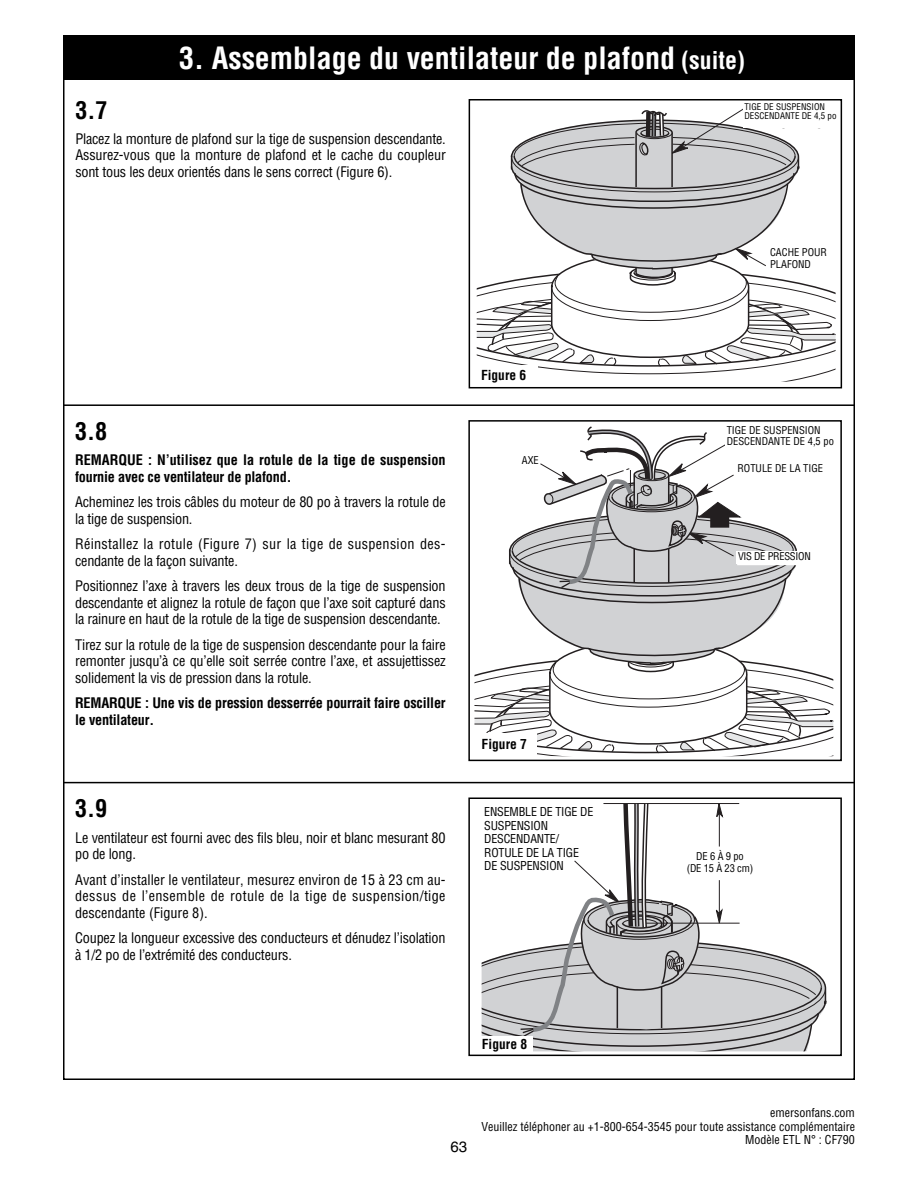
<style>
.page{position:relative;width:918px;height:1188px;background:#fff}
.page>*{position:absolute;margin:0;border:0;box-sizing:border-box;transform-origin:0 0}
.t1{font:700 condensed 30px "Helvetica";color:#fff}
.t2{font:700 condensed 24px "Helvetica";color:#000}
.t3{font:15px "Helvetica";color:#000}
.t4{font:condensed 14.25px/16.5px "Helvetica";letter-spacing:-.015em;color:#000;text-align:justify}
.t5{font:700 condensed 14.25px/16.5px "Helvetica";letter-spacing:-.015em;color:#000}
.t6{font:condensed 14.25px/16.5px "Helvetica";letter-spacing:.02em;color:#000}
.t7{font:13.5px/13.5px "Arial Narrow";color:#231f20}
.t8{font:condensed 13.5px/13.5px "Helvetica";color:#231f20}
.t9{font:700 condensed 13.5px "Helvetica";color:#000}
.t10{font:condensed 12px/13.5px "Helvetica";color:#000;text-align:right}
.t11{font:condensed 10.5px/12px "Helvetica";color:#000}
.t12{font:condensed 10.5px "Helvetica";letter-spacing:-.025em;color:#000}
.t13{font:condensed 9px/9px "Helvetica";color:#000}
.s1{font-size:24px}
</style>
<div class="page">
<div style="left:63px;top:35px;width:792px;height:45px;background:#000"></div>
<svg style="left:476px;top:108px;width:360px;height:274px"></svg>
<div style="left:469px;top:99px;width:373px;height:289px;border:2px solid #000"></div>
<div style="left:474px;top:366px;width:63px;height:20px;background:#fff"></div>
<svg style="left:474px;top:426px;width:360px;height:331px"></svg>
<div style="left:468px;top:420px;width:374px;height:341px;border:2px solid #000"></div>
<div style="left:472px;top:733px;width:65px;height:25px;background:#fff"></div>
<hr style="left:63px;top:404px;width:792px;height:2px;background:#000">
<svg style="left:481px;top:803px;width:346px;height:249px"></svg>
<div style="left:468px;top:798px;width:374px;height:258px;border:2px solid #000"></div>
<div style="left:472px;top:1036px;width:61px;height:18px;background:#fff"></div>
<hr style="left:63px;top:782px;width:792px;height:1px;background:#000">
<div style="left:743px;top:102px;width:96px;height:26px;background:#fff"></div>
<div style="left:725px;top:425px;width:113px;height:31px;background:#fff"></div>
<div style="left:769px;top:247px;width:64px;height:27px;background:#fff"></div>
<div style="left:736px;top:463px;width:95px;height:22px;background:#fff"></div>
<div style="left:736px;top:551px;width:84px;height:13px;background:#fff"></div>
<div style="left:513px;top:454px;width:27px;height:16px;background:#fff"></div>
<div style="left:677px;top:848px;width:86px;height:30px;background:#fff"></div>
<div style="left:482px;top:812px;width:131px;height:42px;background:#fff"></div>
<div style="left:482px;top:847px;width:91px;height:23px;background:#fff"></div>
<h1 class="t1" style="left:179px;top:41px;width:567px">3. Assemblage du ventilateur de plafond <span class="s1">(suite)</span></h1>
<h2 class="t2" style="left:75px;top:96px;width:33px">3.7</h2>
<p class="t4" style="left:75px;top:131px;width:372px">Placez la monture de plafond sur la tige de suspension descendante.<br>Assurez-vous que la monture de plafond et le cache du coupleur sont tous les deux orientés dans le sens correct (Figure 6).</p>
<p class="t13" style="left:744px;top:102px;width:94px">TIGE DE SUSPENSION<br>DESCENDANTE DE 4,5 po</p>
<p class="t8" style="left:771px;top:103px;width:62px">4.5"<br>DOWNROD</p>
<p class="t8" style="left:770px;top:247px;width:47px">CEILING<br>COVER</p>
<p class="t11" style="left:770px;top:246px;width:58px">CACHE POUR<br>PLAFOND</p>
<h2 class="t2" style="left:75px;top:417px;width:33px">3.8</h2>
<p class="t5" style="left:75px;top:452px;width:372px">REMARQUE : N’utilisez que la rotule de la tige de suspension fournie avec ce ventilateur de plafond.</p>
<p class="t4" style="left:75px;top:494px;width:372px">Acheminez les trois câbles du moteur de 80 po à travers la rotule de la tige de suspension.</p>
<p class="t6" style="left:75px;top:536px;width:372px">Réinstallez la rotule (Figure 7) sur la tige de suspension des&shy;cendante de la façon suivante.</p>
<p class="t4" style="left:75px;top:578px;width:372px">Positionnez l’axe à travers les deux trous de la tige de suspension descendante et alignez la rotule de façon que l’axe soit capturé dans la rainure en haut de la rotule de la tige de suspension descendante.</p>
<p class="t4" style="left:75px;top:636px;width:372px">Tirez sur la rotule de la tige de suspension descendante pour la faire remonter jusqu’à ce qu’elle soit serrée contre l’axe, et assujettissez solidement la vis de pression dans la rotule.</p>
<p class="t5" style="left:75px;top:695px;width:372px">REMARQUE : Une vis de pression desserrée pourrait faire osciller le ventilateur.</p>
<h2 class="t2" style="left:75px;top:795px;width:33px">3.9</h2>
<p class="t4" style="left:75px;top:829px;width:372px">Le ventilateur est fourni avec des fils bleu, noir et blanc mesurant 80 po de long.</p>
<p class="t4" style="left:75px;top:871px;width:372px">Avant d’installer le ventilateur, mesurez environ de 15 à 23 cm au&shy;dessus de l’ensemble de rotule de la tige de suspension/tige descendante (Figure 8).</p>
<p class="t4" style="left:75px;top:930px;width:372px">Coupez la longueur excessive des conducteurs et dénudez l’isolation à 1/2 po de l’extrémité des conducteurs.</p>
<p class="t9" style="left:481px;top:367px;width:47px">Figure 6</p>
<p class="t11" style="left:522px;top:454px;width:18px">AXE</p>
<p class="t7" style="left:520px;top:456px;width:20px">PIN</p>
<p class="t9" style="left:482px;top:737px;width:47px">Figure 7</p>
<p class="t10" style="left:484px;top:806px;width:111px;text-align:left">ENSEMBLE DE TIGE DE<br>SUSPENSION<br>DESCENDANTE/<br>ROTULE DE LA TIGE<br>DE SUSPENSION</p>
<p class="t7" style="left:513px;top:827px;width:82px">HANGER BALL/<br>DOWNROD<br>ASSEMBLY</p>
<p class="t11" style="left:727px;top:425px;width:109px;line-height:10.5px">TIGE DE SUSPENSION<br>DESCENDANTE DE 4,5 po</p>
<p class="t7" style="left:738px;top:431px;width:84px">4.5" DOWNROD</p>
<p class="t7" style="left:738px;top:465px;width:79px">HANGER BALL</p>
<p class="t11" style="left:738px;top:463px;width:87px">ROTULE DE LA TIGE</p>
<p class="t12" style="left:738px;top:551px;width:74px">VIS DE PRESSION</p>
<p class="t7" style="left:738px;top:551px;width:64px">SETSCREW</p>
<p class="t11" style="left:687px;top:850px;width:68px;text-align:center">DE6À9po<br>(DE 15 À 23 cm)</p>
<p class="t7" style="left:700px;top:849px;width:43px;text-align:center">6 to 9<br>INCHES</p>
<p class="t9" style="left:482px;top:1036px;width:47px">Figure 8</p>
<p class="t3" style="left:451px;top:1141px;width:18px">63</p>
<p class="t10" style="left:481px;top:1106px;width:375px">emersonfans.com<br>Veuillez téléphoner au +1-800-654-3545 pour toute assistance complémentaire<br>Modèle ETL N° : CF790</p>
</div>
